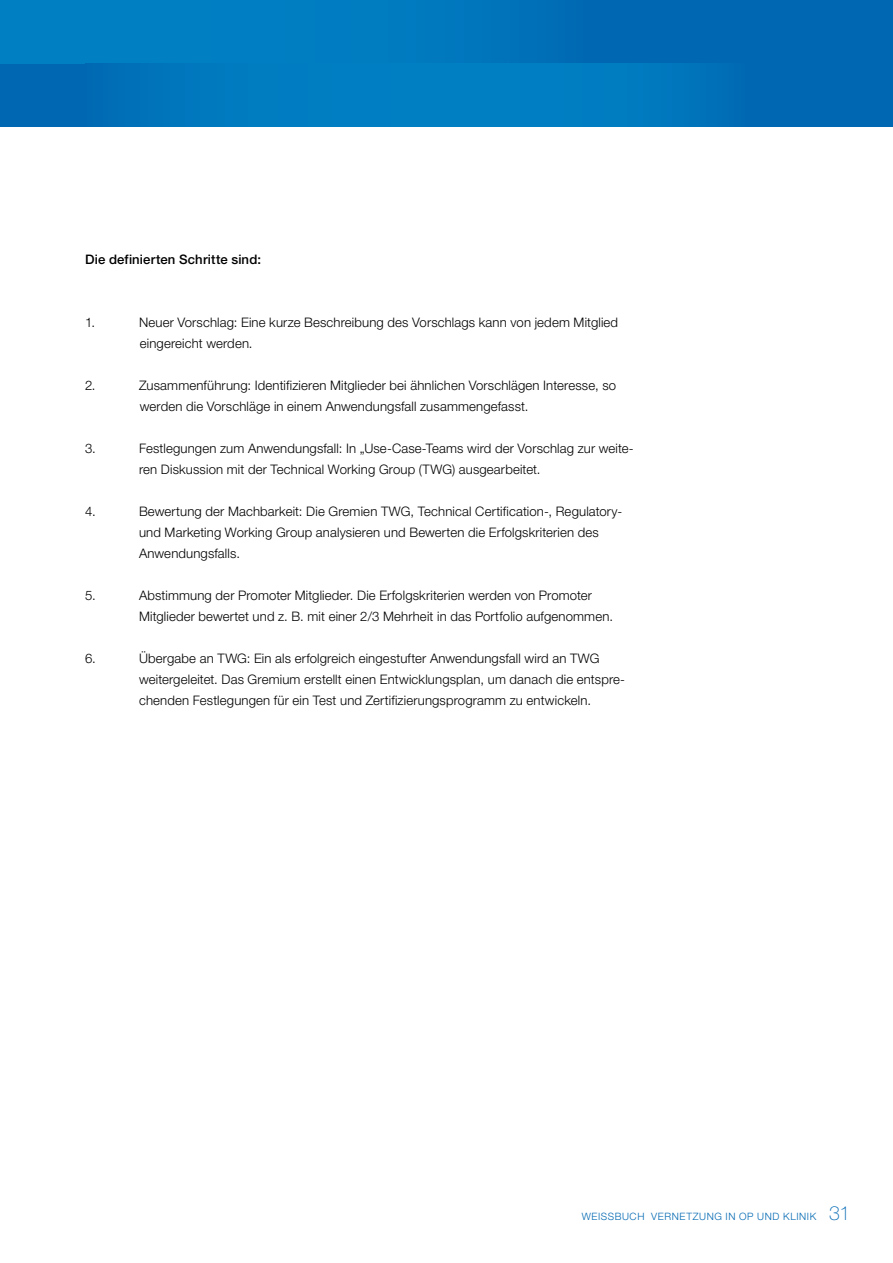
<style>
.page{position:relative;width:893px;height:1263px;background:#fff}
.page>*{position:absolute;margin:0;border:0;box-sizing:border-box;transform-origin:0 0}
.t1{font:300 13.2px/21px "Helvetica Neue LT Pro";letter-spacing:.01em;color:#000}
.t2{font:500 13.2px "Helvetica Neue LT Pro";letter-spacing:.015em;color:#000}
.t3{font:300 10.2px "Helvetica Neue LT Pro";letter-spacing:.06em;color:#0068b2}
.s1{font-weight:100;font-size:19.5px}
</style>
<div class="page">
<div style="left:0;top:0;width:893px;height:126px;background:#0068b2"></div>
<div style="left:0;top:0;width:585px;height:63px;background:linear-gradient(to right,#0083c6,#0072ba)"></div>
<div style="left:148px;top:63px;width:243px;height:63px;background:#007cc1"></div>
<div style="left:391px;top:63px;width:355px;height:63px;background:linear-gradient(to right,#0083c6,#0072ba)"></div>
<p class="t2" style="left:85px;top:251px;width:178px">Die definierten Schritte sind:</p>
<p class="t1" style="left:85px;top:312px;width:12px">1.</p>
<p class="t1" style="left:139px;top:312px;width:481px">Neuer Vorschlag: Eine kurze Beschreibung des Vorschlags kann von jedem Mitglied eingereicht werden.</p>
<p class="t1" style="left:85px;top:375px;width:12px">2.</p>
<p class="t1" style="left:139px;top:375px;width:479px">Zusammenführung: Identifizieren Mitglieder bei ähnlichen Vorschlägen Interesse, so werden die Vorschläge in einem Anwendungsfall zusammengefasst.</p>
<p class="t1" style="left:85px;top:438px;width:12px">3.</p>
<p class="t1" style="left:139px;top:438px;width:496px">Festlegungen zum Anwendungsfall: In „Use-Case-Teams wird der Vorschlag zur weite&shy;ren Diskussion mit der Technical Working Group (TWG) ausgearbeitet.</p>
<p class="t1" style="left:85px;top:501px;width:12px">4.</p>
<p class="t1" style="left:139px;top:501px;width:485px">Bewertung der Machbarkeit: Die Gremien TWG, Technical Certification-, Regulatory&shy;und Marketing Working Group analysieren und Bewerten die Erfolgskriterien des<br>Anwendungsfalls.</p>
<p class="t1" style="left:85px;top:585px;width:12px">5.</p>
<p class="t1" style="left:139px;top:585px;width:475px">Abstimmung der Promoter Mitglieder. Die Erfolgskriterien werden von Promoter<br>Mitglieder bewertet und z. B. mit einer 2/3 Mehrheit in das Portfolio aufgenommen.</p>
<p class="t1" style="left:85px;top:648px;width:12px">6.</p>
<p class="t1" style="left:139px;top:648px;width:488px">Übergabe an TWG: Ein als erfolgreich eingestufter Anwendungsfall wird an TWG weitergeleitet. Das Gremium erstellt einen Entwicklungsplan, um danach die entspre&shy;chenden Festlegungen für ein Test und Zertifizierungsprogramm zu entwickeln.</p>
<p class="t3" style="left:582px;top:1210px;width:270px">WEISSBUCH VERNETZUNG IN OP UND KLINIK <span class="s1">31</span></p>
</div>
